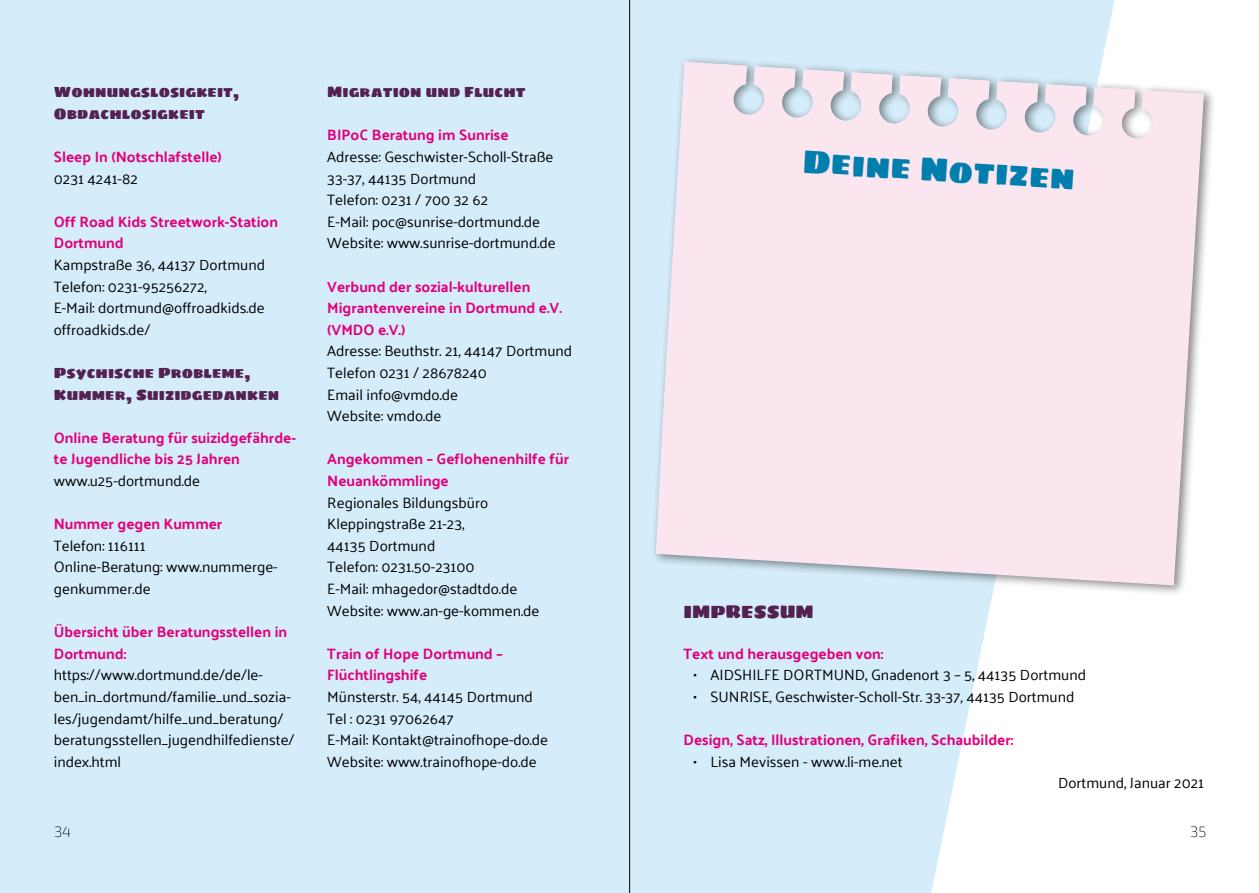
<style>
.page{position:relative;width:1259px;height:893px;background:#fff}
.page>*{position:absolute;margin:0;border:0;box-sizing:border-box;transform-origin:0 0}
.t1{font:33px "Sigmar One";color:#007eae}
.t2{font:18px "Sigmar One";color:#532252}
.t3{font:15px/21.6px "Palanquin";color:#000}
.t4{font:700 15px/21.6px "Palanquin";color:#e2007a}
.t5{font:15px/21.6px "Sigmar One";color:#532252}
.t6{font:200 15px "Exo 2";color:#000}
</style>
<div class="page">
<div style="left:0;top:0;width:1114px;height:893px;background:#d5edfa"></div>
<svg style="left:641px;top:51px;width:572px;height:536px;background:#f3e5ee"></svg>
<hr style="left:629px;top:0;width:1px;height:893px;background:#000">
<p class="t5" style="left:54px;top:80px;width:187px">Wohnungslosigkeit,<br>Obdachlosigkeit</p>
<p class="t4" style="left:54px;top:146px;width:169px">Sleep In (Notschlafstelle)</p>
<p class="t3" style="left:54px;top:168px;width:85px">0231 4241-82</p>
<p class="t4" style="left:54px;top:211px;width:226px">Off Road Kids Streetwork-Station<br>Dortmund</p>
<p class="t3" style="left:54px;top:254px;width:213px">Kampstraße 36, 44137 Dortmund<br>Telefon: 0231-95256272,<br>E-Mail: dortmund@offroadkids.de offroadkids.de/</p>
<p class="t5" style="left:54px;top:361px;width:227px">Psychische Probleme,<br>Kummer, Suizidgedanken</p>
<p class="t4" style="left:54px;top:427px;width:244px">Online Beratung für suizidgefährde&shy;te Jugendliche bis 25 Jahren</p>
<p class="t3" style="left:54px;top:470px;width:148px">www.u25-dortmund.de</p>
<p class="t4" style="left:54px;top:513px;width:170px">Nummer gegen Kummer</p>
<p class="t3" style="left:54px;top:535px;width:225px">Telefon: 116111<br>Online-Beratung: www.nummerge&shy;genkummer.de</p>
<p class="t4" style="left:54px;top:621px;width:235px">Übersicht über Beratungsstellen in<br>Dortmund:</p>
<p class="t3" style="left:54px;top:664px;width:242px">https://www.dortmund.de/de/le&shy;ben_in_dortmund/familie_und_sozia&shy;les/jugendamt/hilfe_und_beratung/ beratungsstellen_jugendhilfedienste/ index.html</p>
<p class="t6" style="left:54px;top:823px;width:19px">34</p>
<p class="t5" style="left:327px;top:80px;width:200px">Migration und Flucht</p>
<p class="t4" style="left:327px;top:124px;width:183px">BIPoC Beratung im Sunrise</p>
<p class="t3" style="left:327px;top:146px;width:230px">Adresse: Geschwister-Scholl-Straße<br>33-37, 44135 Dortmund<br>Telefon: 0231 / 700 32 62<br>E-Mail: poc@sunrise-dortmund.de<br>Website: www.sunrise-dortmund.de</p>
<p class="t4" style="left:327px;top:276px;width:236px">Verbund der sozial-kulturellen<br>Migrantenvereine in Dortmund e.V. (VMDO e.V.)</p>
<p class="t3" style="left:327px;top:340px;width:246px">Adresse: Beuthstr. 21, 44147 Dortmund<br>Telefon 0231 / 28678240<br>Email info@vmdo.de<br>Website: vmdo.de</p>
<p class="t4" style="left:327px;top:448px;width:243px">Angekommen – Geflohenenhilfe für<br>Neuankömmlinge</p>
<p class="t3" style="left:327px;top:492px;width:214px">Regionales Bildungsbüro<br>Kleppingstraße 21-23,<br>44135 Dortmund<br>Telefon: 0231.50-23100<br>E-Mail: mhagedor@stadtdo.de<br>Website: www.an-ge-kommen.de</p>
<p class="t4" style="left:327px;top:643px;width:177px">Train of Hope Dortmund –<br>Flüchtlingshife</p>
<p class="t3" style="left:327px;top:686px;width:222px">Münsterstr. 54, 44145 Dortmund<br>Tel : 0231 97062647<br>E-Mail: Kontakt@trainofhope-do.de<br>Website: www.trainofhope-do.de</p>
<h1 class="t1" style="left:805px;top:133px;width:274px;rotate:4deg">Deine Notizen</h1>
<p class="t2" style="left:683px;top:596px;width:132px">IMPRESSUM</p>
<p class="t4" style="left:683px;top:643px;width:201px">Text und herausgegeben von:</p>
<p class="t3" style="left:693px;top:664px;width:394px">• AIDSHILFE DORTMUND, Gnadenort 3 – 5, 44135 Dortmund</p>
<p class="t3" style="left:693px;top:686px;width:382px">• SUNRISE, Geschwister-Scholl-Str. 33-37, 44135 Dortmund</p>
<p class="t4" style="left:683px;top:729px;width:331px">Design, Satz, Illustrationen, Grafiken, Schaubilder:</p>
<p class="t3" style="left:693px;top:751px;width:211px">• Lisa Mevissen - www.li-me.net</p>
<p class="t3" style="left:1058px;top:772px;width:148px">Dortmund, Januar 2021</p>
<p class="t6" style="left:1190px;top:823px;width:18px">35</p>
</div>
